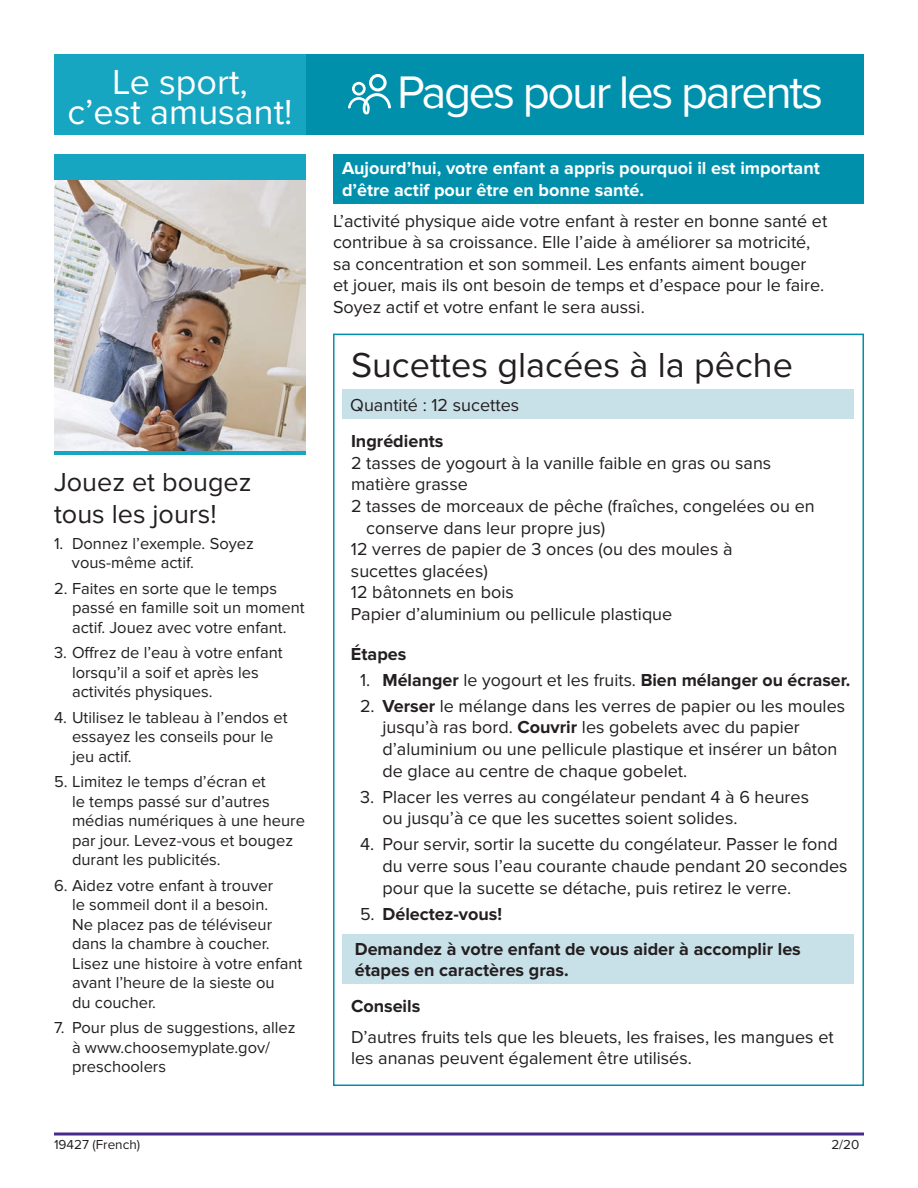
<style>
.page{position:relative;width:918px;height:1188px;background:#fff}
.page>*{position:absolute;margin:0;border:0;box-sizing:border-box;transform-origin:0 0}
.t1{font:47.25px "Proxima Nova";letter-spacing:-.05em;color:#fff}
.t2{font:36px "Proxima Nova";color:#231f20}
.t3{font:36px/30px "Proxima Nova";color:#fff;text-align:center}
.t4{font:27px/32.4px "Proxima Nova";color:#231f20}
.text{font:18px/21.6px "Proxima Nova";color:#231f20}
.t5{font:700 18px/21.6px "Proxima Nova";color:#231f20}
.t6{font:700 18px/21.6px "Proxima Nova";color:#fff}
.t7{font:16.5px/19.5px "Proxima Nova";color:#231f20}
.t8{font:13.5px "Proxima Nova";color:#231f20}
.s1{font-weight:400}
.s2{font-weight:700}
</style>
<div class="page">
<div style="left:54px;top:54px;width:810px;height:81px;background:#0090ac"></div>
<div style="left:343px;top:389px;width:511px;height:30px;background:#c8e0e8"></div>
<div style="left:343px;top:934px;width:511px;height:50px;background:#c8e0e8"></div>
<div style="left:333px;top:154px;width:530px;height:49px;background:#0090ac"></div>
<div style="left:54px;top:154px;width:252px;height:30px;background:#16a6c1"></div>
<hr style="left:54px;top:451px;width:252px;height:4px;background:#16a6c1">
<img style="left:54px;top:181px;width:252px;height:270px">
<svg style="left:348px;top:74px;width:43px;height:41px"></svg>
<div style="left:54px;top:54px;width:252px;height:81px;background:#16a6c1"></div>
<svg style="left:54px;top:1132px;width:810px;height:4px;background:#745fa6"></svg>
<p class="t3" style="left:67px;top:67px;width:227px">Le sport,<br>c’est amusant!</p>
<p class="t4" style="left:54px;top:466px;width:199px">Jouez et bougez tous les jours!</p>
<p class="t7" style="left:72px;top:534px;width:183px;text-indent:-18px">1. Donnez l’exemple. Soyez vous-même actif.</p>
<p class="t7" style="left:72px;top:579px;width:234px;text-indent:-18px">2. Faites en sorte que le temps passé en famille soit un moment actif. Jouez avec votre enfant.</p>
<p class="t7" style="left:72px;top:643px;width:212px;text-indent:-18px">3. Offrez de l’eau à votre enfant lorsqu’il a soif et après les activités physiques.</p>
<p class="t7" style="left:72px;top:708px;width:217px;text-indent:-18px">4. Utilisez le tableau à l’endos et essayez les conseils pour le jeu actif.</p>
<p class="t7" style="left:72px;top:772px;width:235px;text-indent:-18px">5. Limitez le temps d’écran et<br>le temps passé sur d’autres médias numériques à une heure par jour. Levez-vous et bougez durant les publicités.</p>
<p class="t7" style="left:72px;top:876px;width:232px;text-indent:-18px">6. Aidez votre enfant à trouver<br>le sommeil dont il a besoin.<br>Ne placez pas de téléviseur dans la chambre à coucher.<br>Lisez une histoire à votre enfant avant l’heure de la sieste ou<br>du coucher.</p>
<p class="t7" style="left:72px;top:1018px;width:225px;text-indent:-18px">7. Pour plus de suggestions, allez à www.choosemyplate.gov/ preschoolers</p>
<p class="t1" style="left:397px;top:57px;width:428px">Pages pour les parents</p>
<p class="t6" style="left:342px;top:158px;width:479px">Aujourd’hui, votre enfant a appris pourquoi il est important d’être actif pour être en bonne santé.</p>
<p class="text" style="left:333px;top:210px;width:496px">L’activité physique aide votre enfant à rester en bonne santé et contribue à sa croissance. Elle l’aide à améliorer sa motricité, sa concentration et son sommeil. Les enfants aiment bouger<br>et jouer, mais ils ont besoin de temps et d’espace pour le faire.<br>Soyez actif et votre enfant le sera aussi.</p>
<p class="t2" style="left:351px;top:344px;width:444px">Sucettes glacées à la pêche</p>
<p class="text" style="left:350px;top:394px;width:171px">Quantité : 12 sucettes</p>
<p class="t5" style="left:351px;top:431px;width:94px">Ingrédients</p>
<p class="text" style="left:351px;top:452px;width:422px">2 tasses de yogourt à la vanille faible en gras ou sans matière grasse</p>
<p class="text" style="left:366px;top:496px;width:450px;text-indent:-15px">2 tasses de morceaux de pêche (fraîches, congelées ou en conserve dans leur propre jus)</p>
<p class="text" style="left:351px;top:539px;width:383px">12 verres de papier de 3 onces (ou des moules à sucettes glacées)</p>
<p class="text" style="left:351px;top:582px;width:164px">12 bâtonnets en bois</p>
<p class="text" style="left:351px;top:604px;width:323px">Papier d’aluminium ou pellicule plastique</p>
<p class="t5" style="left:351px;top:643px;width:57px">Étapes</p>
<p class="t5" style="left:360px;top:669px;width:492px"><span class="s1">1.</span> Mélanger <span class="s1">le yogourt et les fruits.</span> Bien mélanger ou écraser.</p>
<p class="text" style="left:382px;top:695px;width:464px;text-indent:-22px">2. <span class="s2">Verser</span> le mélange dans les verres de papier ou les moules jusqu’à ras bord. <span class="s2">Couvrir</span> les gobelets avec du papier d’aluminium ou une pellicule plastique et insérer un bâton de glace au centre de chaque gobelet.</p>
<p class="text" style="left:382px;top:786px;width:428px;text-indent:-22px">3. Placer les verres au congélateur pendant 4 à 6 heures ou jusqu’à ce que les sucettes soient solides.</p>
<p class="text" style="left:382px;top:834px;width:467px;text-indent:-22px">4. Pour servir, sortir la sucette du congélateur. Passer le fond du verre sous l’eau courante chaude pendant 20 secondes pour que la sucette se détache, puis retirez le verre.</p>
<p class="t5" style="left:360px;top:903px;width:144px"><span class="s1">5.</span> Délectez-vous!</p>
<p class="t5" style="left:355px;top:938px;width:448px">Demandez à votre enfant de vous aider à accomplir les étapes en caractères gras.</p>
<p class="t5" style="left:351px;top:996px;width:71px">Conseils</p>
<p class="text" style="left:351px;top:1026px;width:484px">D’autres fruits tels que les bleuets, les fraises, les mangues et les ananas peuvent également être utilisés.</p>
<p class="t8" style="left:54px;top:1137px;width:88px">19427 (French)</p>
<p class="t8" style="left:831px;top:1137px;width:30px">2/20</p>
</div>
